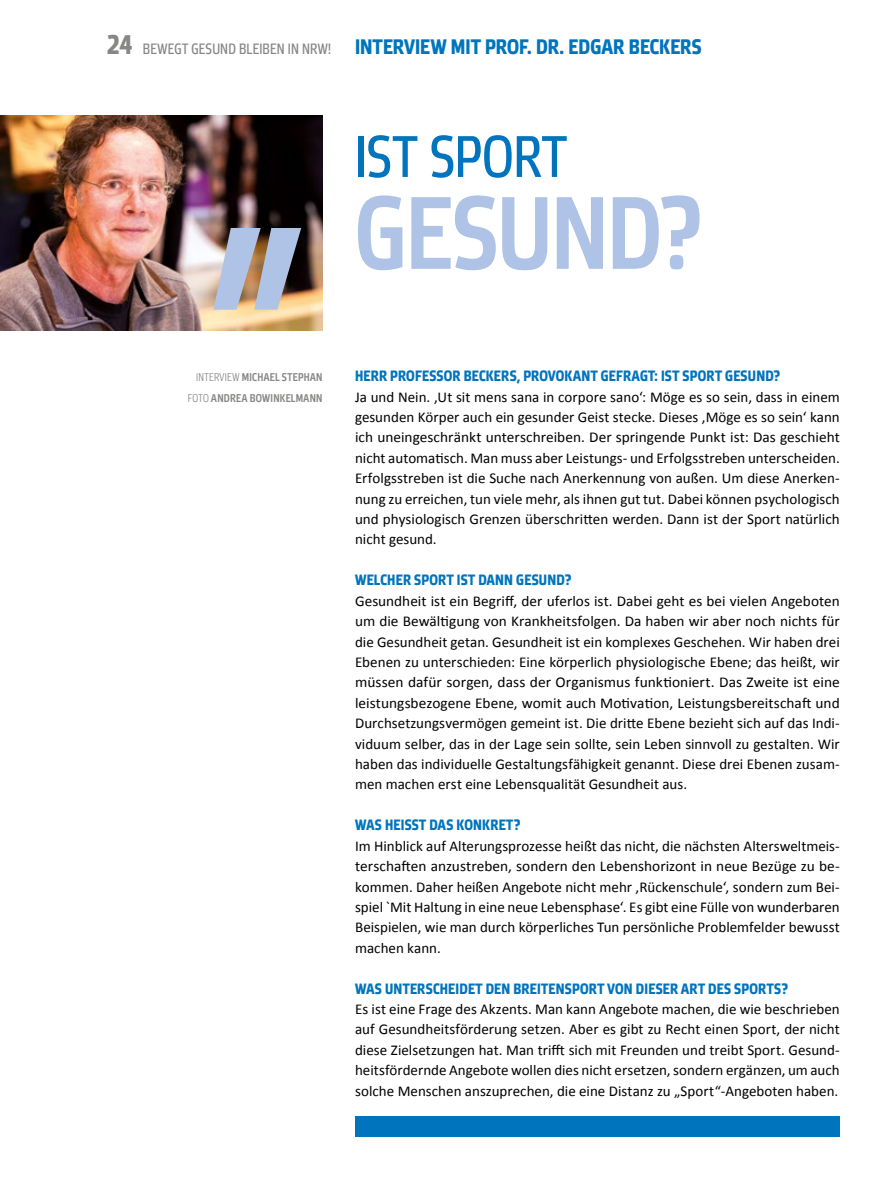
<style>
.page{position:relative;width:893px;height:1191px;background:#fff}
.page>*{position:absolute;margin:0;border:0;box-sizing:border-box;transform-origin:0 0}
.t1{font:500 102.75px "Etelka Narrow";letter-spacing:-.01em;color:#aec3e6}
.t2{font:58.5px "Etelka Narrow Text";letter-spacing:.005em;color:#0074bc}
.t3{font:700 21px "Etelka Narrow Text";letter-spacing:.015em;color:#0074bc}
.t4{font:15px/20.4px "Calibri";color:#000;text-align:justify}
.t5{font:700 15px "Etelka Narrow Text";letter-spacing:.02em;color:#0074bc}
.t6{font:15px "Etelka Narrow Text";letter-spacing:.015em;color:#878786}
.t7{font:500 11.25px/20.4px "Etelka Narrow";letter-spacing:.03em;color:#878786;text-align:right}
.s1{font-weight:700;font-size:27px}
.s2{font-weight:300}
</style>
<div class="page">
<img style="left:0;top:116px;width:322px;height:214px">
<img style="left:213px;top:228px;width:88px;height:82px">
<div style="left:355px;top:1116px;width:485px;height:20px;background:#0074bc"></div>
<p class="t6" style="left:107px;top:41px;width:226px"><span class="s1">24</span> BEWEGT GESUND BLEIBEN IN NRW!</p>
<h3 class="t3" style="left:355px;top:35px;width:348px">INTERVIEW MIT PROF. DR. EDGAR BECKERS</h3>
<h2 class="t2" style="left:355px;top:123px;width:213px">IST SPORT</h2>
<h1 class="t1" style="left:355px;top:175px;width:348px">GESUND?</h1>
<p class="t7" style="left:188px;top:367px;width:136px"><span class="s2">INTERVIEW</span> MICHAEL STEPHAN<br><span class="s2">FOTO</span> ANDREA BOWINKELMANN</p>
<p class="t5" style="left:355px;top:367px;width:427px">HERR PROFESSOR BECKERS, PROVOKANT GEFRAGT: IST SPORT GESUND?</p>
<p class="t4" style="left:355px;top:386px;width:486px">Ja und Nein. ‚Ut sit mens sana in corpore sano‘: Möge es so sein, dass in einem gesunden Körper auch ein gesunder Geist stecke. Dieses ‚Möge es so sein‘ kann ich uneingeschränkt unterschreiben. Der springende Punkt ist: Das geschieht nicht automatisch. Man muss aber Leistungs- und Erfolgsstreben unterscheiden.<br>Erfolgsstreben ist die Suche nach Anerkennung von außen. Um diese Anerken&shy;nung zu erreichen, tun viele mehr, als ihnen gut tut. Dabei können psychologisch und physiologisch Grenzen überschritten werden. Dann ist der Sport natürlich nicht gesund.</p>
<p class="t5" style="left:355px;top:571px;width:218px">WELCHER SPORT IST DANN GESUND?</p>
<p class="t4" style="left:355px;top:590px;width:486px">Gesundheit ist ein Begriff, der uferlos ist. Dabei geht es bei vielen Angeboten um die Bewältigung von Krankheitsfolgen. Da haben wir aber noch nichts für die Gesundheit getan. Gesundheit ist ein komplexes Geschehen. Wir haben drei Ebenen zu unterschieden: Eine körperlich physiologische Ebene; das heißt, wir müssen dafür sorgen, dass der Organismus funktioniert. Das Zweite ist eine leistungsbezogene Ebene, womit auch Motivation, Leistungsbereitschaft und Durchsetzungsvermögen gemeint ist. Die dritte Ebene bezieht sich auf das Indi&shy;viduum selber, das in der Lage sein sollte, sein Leben sinnvoll zu gestalten. Wir haben das individuelle Gestaltungsfähigkeit genannt. Diese drei Ebenen zusam&shy;men machen erst eine Lebensqualität Gesundheit aus.</p>
<p class="t5" style="left:355px;top:816px;width:167px">WAS HEISST DAS KONKRET?</p>
<p class="t4" style="left:355px;top:835px;width:486px">Im Hinblick auf Alterungsprozesse heißt das nicht, die nächsten Altersweltmeis&shy;terschaften anzustreben, sondern den Lebenshorizont in neue Bezüge zu be&shy;kommen. Daher heißen Angebote nicht mehr ‚Rückenschule‘, sondern zum Bei&shy;spiel `Mit Haltung in eine neue Lebensphase‘. Es gibt eine Fülle von wunderbaren Beispielen, wie man durch körperliches Tun persönliche Problemfelder bewusst machen kann.</p>
<p class="t5" style="left:355px;top:979px;width:435px">WAS UNTERSCHEIDET DEN BREITENSPORT VON DIESER ART DES SPORTS?</p>
<p class="t4" style="left:355px;top:999px;width:486px">Es ist eine Frage des Akzents. Man kann Angebote machen, die wie beschrieben auf Gesundheitsförderung setzen. Aber es gibt zu Recht einen Sport, der nicht diese Zielsetzungen hat. Man trifft sich mit Freunden und treibt Sport. Gesund&shy;heitsfördernde Angebote wollen dies nicht ersetzen, sondern ergänzen, um auch solche Menschen anszuprechen, die eine Distanz zu „Sport“-Angeboten haben.</p>
</div>
